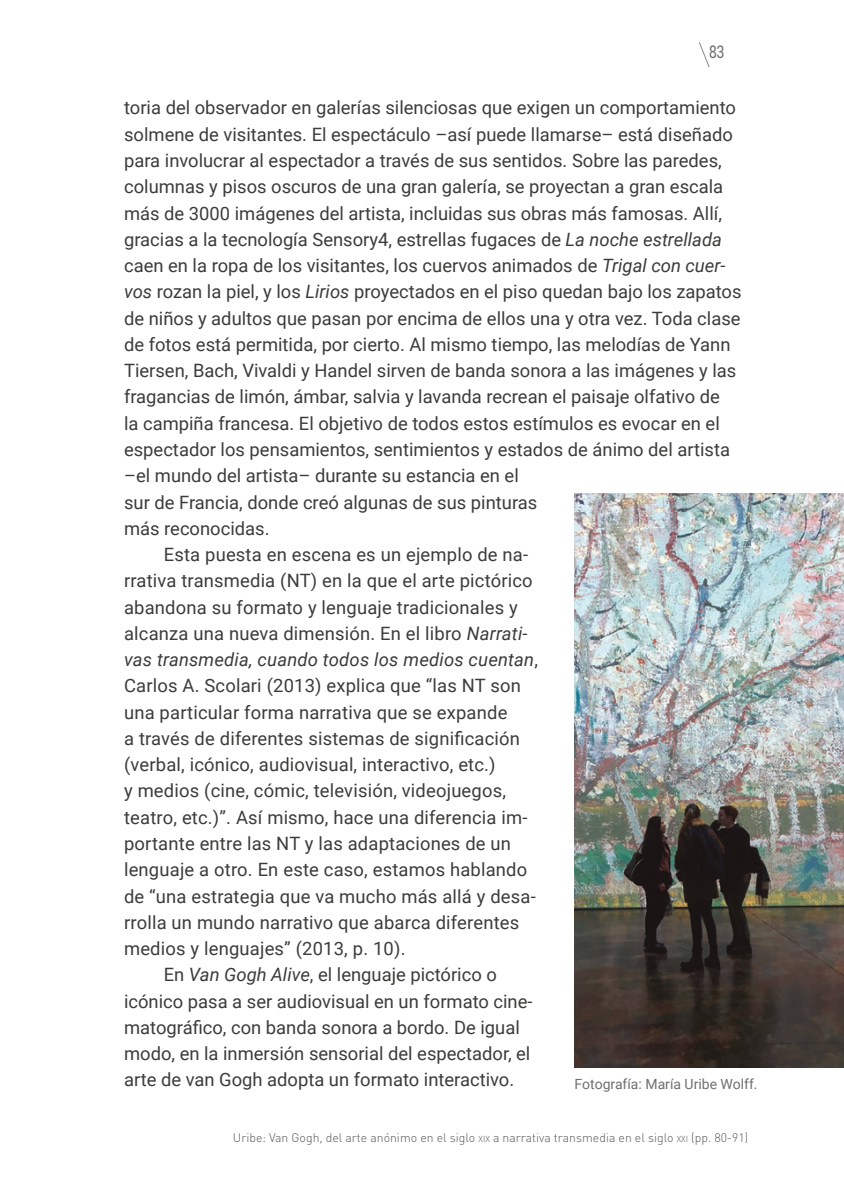
<style>
.page{position:relative;width:844px;height:1191px;background:#fff}
.page>*{position:absolute;margin:0;border:0;box-sizing:border-box;transform-origin:0 0}
.t1{font:18.38px "Roboto";color:#3c3c3b}
.t2{font:italic 18.38px "Roboto";letter-spacing:.01em;color:#3c3c3b}
.t3{font:17.5px "Roboto Slab";color:#706f6f;scale:.8 1}
.t4{font:14px "Roboto";color:#706f6f}
.t5{font:300 12.25px "DIN Pro";color:#575756}
.s1{font-style:italic}
.s2{font-style:normal}
.s3{font-size:8.58px}
.s4{font-style:inherit}
</style>
<div class="page">
<svg style="left:699px;top:42px;width:11px;height:25px"></svg>
<img style="left:574px;top:493px;width:269px;height:574px">
<p class="t3" style="left:709px;top:39px;width:21px">83</p>
<p class="t1" style="left:124px;top:95px;width:613px">toria del observador en galerías silenciosas que exigen un comportamiento</p>
<p class="t1" style="left:124px;top:121px;width:610px">solmene de visitantes. El espectáculo –así puede llamarse– está diseñado</p>
<p class="t1" style="left:124px;top:148px;width:599px">para involucrar al espectador a través de sus sentidos. Sobre las paredes,</p>
<p class="t1" style="left:124px;top:174px;width:600px">columnas y pisos oscuros de una gran galería, se proyectan a gran escala</p>
<p class="t1" style="left:124px;top:200px;width:599px">más de 3000 imágenes del artista, incluidas sus obras más famosas. Allí,</p>
<p class="t1" style="left:124px;top:226px;width:599px">gracias a la tecnología Sensory4, estrellas fugaces de <span class="s1">La noche estrellada</span></p>
<p class="t1" style="left:124px;top:253px;width:602px">caen en la ropa de los visitantes, los cuervos animados de <span class="s1">Trigal con cuer-</span></p>
<p class="t1" style="left:124px;top:279px;width:619px"><span class="s1">vos</span> rozan la piel, y los <span class="s1">Lirios</span> proyectados en el piso quedan bajo los zapatos</p>
<p class="t1" style="left:124px;top:305px;width:618px">de niños y adultos que pasan por encima de ellos una y otra vez. Toda clase</p>
<p class="t1" style="left:124px;top:331px;width:608px">de fotos está permitida, por cierto. Al mismo tiempo, las melodías de Yann</p>
<p class="t1" style="left:124px;top:358px;width:613px">Tiersen, Bach, Vivaldi y Handel sirven de banda sonora a las imágenes y las</p>
<p class="t1" style="left:124px;top:384px;width:597px">fragancias de limón, ámbar, salvia y lavanda recrean el paisaje olfativo de</p>
<p class="t1" style="left:124px;top:410px;width:597px">la campiña francesa. El objetivo de todos estos estímulos es evocar en el</p>
<p class="t1" style="left:124px;top:436px;width:607px">espectador los pensamientos, sentimientos y estados de ánimo del artista</p>
<p class="t1" style="left:124px;top:463px;width:396px">–el mundo del artista– durante su estancia en el</p>
<p class="t1" style="left:124px;top:489px;width:414px">sur de Francia, donde creó algunas de sus pinturas</p>
<p class="t1" style="left:124px;top:515px;width:147px">más reconocidas.</p>
<p class="t1" style="left:164px;top:541px;width:366px">Esta puesta en escena es un ejemplo de na-</p>
<p class="t1" style="left:124px;top:568px;width:410px">rrativa transmedia (NT) en la que el arte pictórico</p>
<p class="t1" style="left:124px;top:594px;width:395px">abandona su formato y lenguaje tradicionales y</p>
<p class="t1" style="left:124px;top:620px;width:405px">alcanza una nueva dimensión. En el libro <span class="s1">Narrati-</span></p>
<p class="t2" style="left:124px;top:646px;width:415px">vas transmedia, cuando todos los medios cuentan<span class="s2">,</span></p>
<p class="t1" style="left:124px;top:673px;width:398px">Carlos A. Scolari (2013) explica que “las NT son</p>
<p class="t1" style="left:124px;top:699px;width:385px">una particular forma narrativa que se expande</p>
<p class="t1" style="left:124px;top:725px;width:397px">a través de diferentes sistemas de significación</p>
<p class="t1" style="left:124px;top:751px;width:373px">(verbal, icónico, audiovisual, interactivo, etc.)</p>
<p class="t1" style="left:124px;top:778px;width:383px">y medios (cine, cómic, televisión, videojuegos,</p>
<p class="t1" style="left:124px;top:804px;width:405px">teatro, etc.)”. Así mismo, hace una diferencia im-</p>
<p class="t1" style="left:124px;top:830px;width:388px">portante entre las NT y las adaptaciones de un</p>
<p class="t1" style="left:124px;top:857px;width:404px">lenguaje a otro. En este caso, estamos hablando</p>
<p class="t1" style="left:124px;top:883px;width:413px">de “una estrategia que va mucho más allá y desa-</p>
<p class="t1" style="left:124px;top:909px;width:396px">rrolla un mundo narrativo que abarca diferentes</p>
<p class="t1" style="left:124px;top:935px;width:283px">medios y lenguajes” (2013, p. 10).</p>
<p class="t1" style="left:164px;top:962px;width:334px">En <span class="s1">Van Gogh Alive</span>, el lenguaje pictórico o</p>
<p class="t1" style="left:124px;top:988px;width:410px">icónico pasa a ser audiovisual en un formato cine-</p>
<p class="t1" style="left:124px;top:1014px;width:397px">matográfico, con banda sonora a bordo. De igual</p>
<p class="t1" style="left:124px;top:1040px;width:408px">modo, en la inmersión sensorial del espectador, el</p>
<p class="t1" style="left:124px;top:1067px;width:391px">arte de van Gogh adopta un formato interactivo.</p>
<p class="t4" style="left:574px;top:1074px;width:184px">Fotografía: María Uribe Wolff.</p>
<p class="t5" style="left:233px;top:1128px;width:516px">Uribe: Van Gogh, del arte anónimo en el siglo <span class="s3">XIX</span> a narrativa transmedia en el siglo <span class="s3">XXI</span> <span class="s4">(</span>pp<span class="s4">. 80-91)</span></p>
</div>
